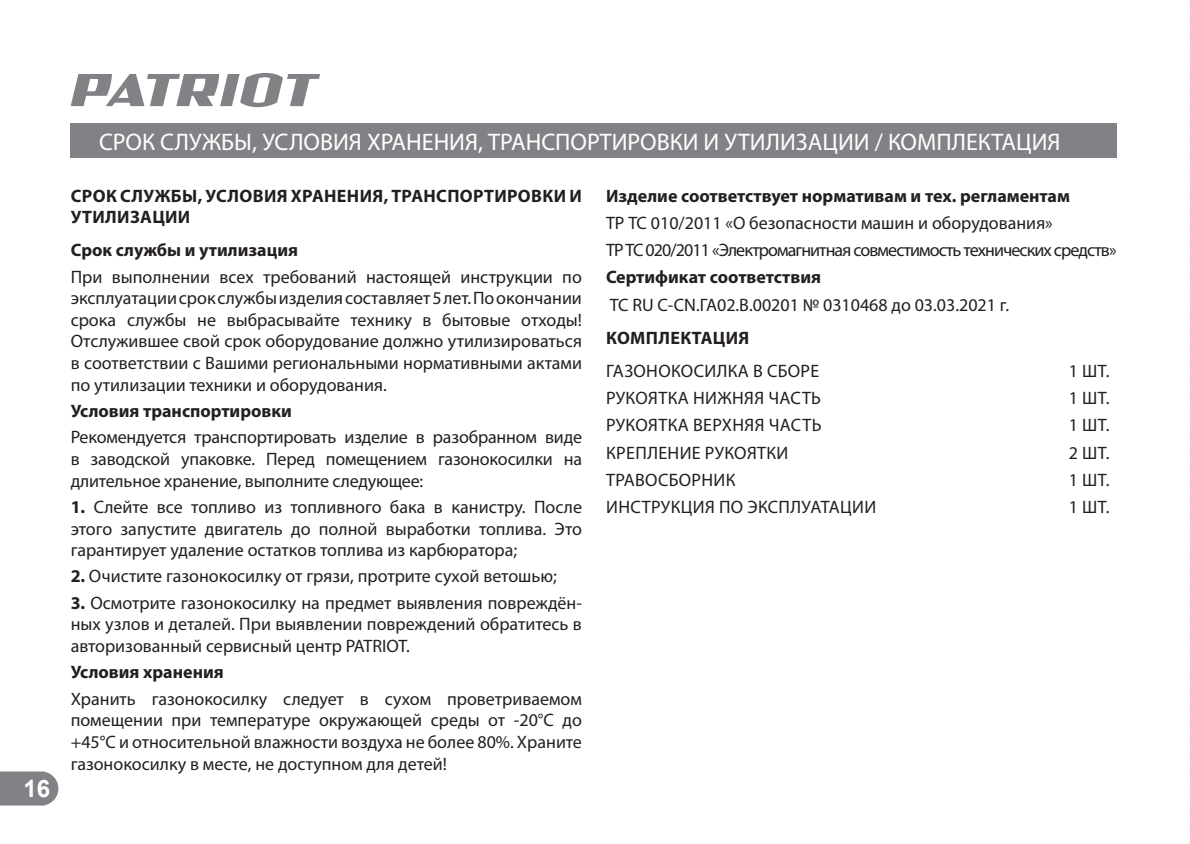
<style>
.page{position:relative;width:1190px;height:844px;background:#fff}
.page>*{position:absolute;margin:0;border:0;box-sizing:border-box;transform-origin:0 0}
.t1{font:24px "Myriad Pro";color:#fff}
.t2{font:700 24px "Arial";color:#fff}
.t3{font:18px/21.6px "Myriad Pro";color:#231f20;text-align:justify}
.t4{font:700 18px "Myriad Pro";color:#231f20}
.t5{font:18px/27.2px "Myriad Pro";letter-spacing:.02em;color:#231f20}
.t6{font:18px/27.2px "Myriad Pro";letter-spacing:-.05em;color:#231f20}
.t7{font:700 18px/21.6px "Myriad Pro";letter-spacing:.02em;color:#231f20}
.s1{font-weight:700}
</style>
<div class="page">
<svg style="left:0;top:771px;width:58px;height:34px;background:#888a8d"></svg>
<svg style="left:71px;top:73px;width:249px;height:34px"></svg>
<div style="left:71px;top:124px;width:1046px;height:34px;background:#808285"></div>
<svg style="left:1189px;top:2px;width:1px;height:842px"></svg>
<h1 class="t2" style="left:23px;top:771px;width:28px">16</h1>
<h1 class="t1" style="left:99px;top:127px;width:963px">СРОК СЛУЖБЫ, УСЛОВИЯ ХРАНЕНИЯ, ТРАНСПОРТИРОВКИ И УТИЛИЗАЦИИ / КОМПЛЕКТАЦИЯ</h1>
<p class="t7" style="left:71px;top:185px;width:512px">СРОК СЛУЖБЫ, УСЛОВИЯ ХРАНЕНИЯ, ТРАНСПОРТИРОВКИ И<br>УТИЛИЗАЦИИ</p>
<p class="t4" style="left:71px;top:240px;width:229px">Срок службы и утилизация</p>
<p class="t3" style="left:71px;top:265px;width:513px">При выполнении всех требований настоящей инструкции по эксплуатации срок службы изделия составляет 5 лет. По окончании срока службы не выбрасывайте технику в бытовые отходы!<br>Отслужившее свой срок оборудование должно утилизироваться в соответствии с Вашими региональными нормативными актами по утилизации техники и оборудования.</p>
<p class="t4" style="left:71px;top:400px;width:223px">Условия транспортировки</p>
<p class="t3" style="left:71px;top:426px;width:513px">Рекомендуется транспортировать изделие в разобранном виде в заводской упаковке. Перед помещением газонокосилки на длительное хранение, выполните следующее:</p>
<p class="t3" style="left:71px;top:495px;width:513px"><span class="s1">1.</span> Слейте все топливо из топливного бака в канистру. После этого запустите двигатель до полной выработки топлива. Это гарантирует удаление остатков топлива из карбюратора;</p>
<p class="t3" style="left:71px;top:565px;width:488px"><span class="s1">2.</span> Очистите газонокосилку от грязи, протрите сухой ветошью;</p>
<p class="t3" style="left:71px;top:591px;width:513px"><span class="s1">3.</span> Осмотрите газонокосилку на предмет выявления повреждён&shy;ных узлов и деталей. При выявлении повреждений обратитесь в авторизованный сервисный центр PATRIOT.</p>
<p class="t4" style="left:71px;top:662px;width:155px">Условия хранения</p>
<p class="t3" style="left:71px;top:687px;width:513px">Хранить газонокосилку следует в сухом проветриваемом помещении при температуре окружающей среды от -20°С до +45°С и относительной влажности воздуха не более 80%. Храните газонокосилку в месте, не доступном для детей!</p>
<p class="t4" style="left:606px;top:185px;width:466px">Изделие соответствует нормативам и тех. регламентам</p>
<p class="t6" style="left:606px;top:209px;width:512px">ТР ТС 010/2011 «О безопасности машин и оборудования»<br>ТР ТС 020/2011 «Электромагнитная совместимость технических средств»</p>
<p class="t4" style="left:606px;top:267px;width:217px">Сертификат соответствия</p>
<p class="t3" style="left:610px;top:293px;width:401px">ТС RU C-CN.ГА02.В.00201 № 0310468 до 03.03.2021 г.</p>
<p class="t7" style="left:606px;top:327px;width:145px">КОМПЛЕКТАЦИЯ</p>
<p class="t5" style="left:606px;top:356px;width:272px">ГАЗОНОКОСИЛКА В СБОРЕ<br>РУКОЯТКА НИЖНЯЯ ЧАСТЬ<br>РУКОЯТКА ВЕРХНЯЯ ЧАСТЬ<br>КРЕПЛЕНИЕ РУКОЯТКИ<br>ТРАВОСБОРНИК<br>ИНСТРУКЦИЯ ПО ЭКСПЛУАТАЦИИ</p>
<p class="t3" style="left:1069px;top:356px;width:42px;line-height:27.2px">1 ШТ.<br>1 ШТ.<br>1 ШТ.<br>2 ШТ.<br>1 ШТ.<br>1 ШТ.</p>
</div>
